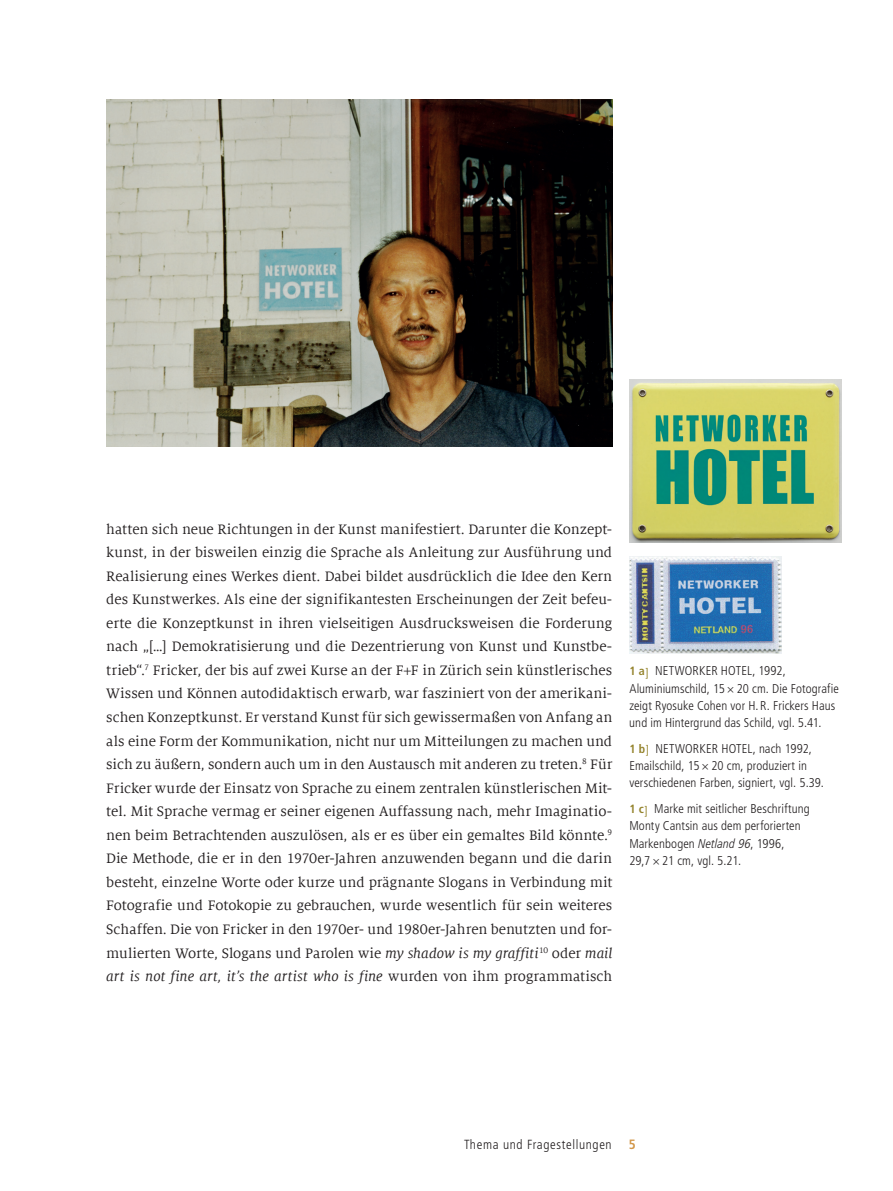
<style>
.page{position:relative;width:893px;height:1191px;background:#fff}
.page>*{position:absolute;margin:0;border:0;box-sizing:border-box;transform-origin:0 0}
.t1{font:15.15px/23.5px "Milo Serif Offc";letter-spacing:-.005em;color:#231f20;text-align:justify}
.t2{font:700 condensed 13.5px "Frutiger";color:#d2974a}
.t3{font:300 condensed 13.2px "Frutiger";letter-spacing:.05em;color:#231f20}
.t4{font:300 condensed 12.75px/17.2px "Frutiger";letter-spacing:.01em;color:#231f20}
.s1{font-style:italic}
.s2{font-weight:700;font-size:12px;color:#94832c}
.s3{font-family:"Frutiger LT Pro";font-style:italic}
</style>
<div class="page">
<img style="left:106px;top:99px;width:506px;height:347px">
<img style="left:629px;top:557px;width:152px;height:96px">
<img style="left:629px;top:379px;width:213px;height:163px">
<p class="t1" style="left:106px;top:517px;width:508px">hatten sich neue Richtungen in der Kunst manifestiert. Darunter die Konzept&shy;kunst, in der bisweilen einzig die Sprache als Anleitung zur Ausführung und Realisierung eines Werkes dient. Dabei bildet ausdrücklich die Idee den Kern des Kunstwerkes. Als eine der signifikantesten Erscheinungen der Zeit befeu&shy;erte die Konzeptkunst in ihren vielseitigen Ausdrucksweisen die Forderung nach „[…] Demokratisierung und die Dezentrierung von Kunst und Kunstbe&shy;trieb“.<sup>7</sup> Fricker, der bis auf zwei Kurse an der F+F in Zürich sein künstlerisches Wissen und Können autodidaktisch erwarb, war fasziniert von der amerikani&shy;schen Konzeptkunst. Er verstand Kunst für sich gewissermaßen von Anfang an als eine Form der Kommunikation, nicht nur um Mitteilungen zu machen und sich zu äußern, sondern auch um in den Austausch mit anderen zu treten.<sup>8</sup> Für Fricker wurde der Einsatz von Sprache zu einem zentralen künstlerischen Mit&shy;tel. Mit Sprache vermag er seiner eigenen Auffassung nach, mehr Imaginatio&shy;nen beim Betrachtenden auszulösen, als er es über ein gemaltes Bild könnte.<sup>9<br></sup>Die Methode, die er in den 1970er-Jahren anzuwenden begann und die darin besteht, einzelne Worte oder kurze und prägnante Slogans in Verbindung mit Fotografie und Fotokopie zu gebrauchen, wurde wesentlich für sein weiteres Schaffen. Die von Fricker in den 1970er- und 1980er-Jahren benutzten und for&shy;mulierten Worte, Slogans und Parolen wie <span class="s1">my shadow is my graffiti</span><sup>10</sup> oder <span class="s1">mail art is not fine art, it’s the artist who is fine</span> wurden von ihm programmatisch</p>
<p class="t4" style="left:629px;top:662px;width:211px;text-indent:123px">, 1992, Aluminiumschild, 15 × 20 cm. Die Fotografie zeigt Ryosuke Cohen vor H . R. Frickers Haus und im H intergrund das Schild, vgl. 5.41.</p>
<p class="t4" style="left:629px;top:740px;width:28px"><span class="s2">1 b</span><sub>]</sub> NETWO</p>
<p class="t4" style="left:693px;top:740px;width:36px">RKER HOTEL</p>
<p class="t4" style="left:629px;top:662px;width:28px"><span class="s2">1 a</span><sub>]</sub> NETWO</p>
<p class="t4" style="left:693px;top:662px;width:36px">RKER HOTEL</p>
<p class="t4" style="left:629px;top:740px;width:196px;text-indent:123px">, nach 1992,<br>Emailschild, 15 × 20 cm, produziert in verschiedenen Farben, signiert, vgl. 5.39.</p>
<p class="t4" style="left:629px;top:800px;width:182px"><span class="s2">1 c</span><sub>]</sub> Marke mit seitlicher Beschriftung<br>Monty Cantsin aus dem perforierten<br>Markenbogen <span class="s3">Netland 96</span>, 1996,<br>29,7 × 21 cm, vgl. 5.21.</p>
<p class="t3" style="left:464px;top:1136px;width:149px">Thema und Fragestellungen</p>
<p class="t2" style="left:629px;top:1136px;width:9px">5</p>
</div>
